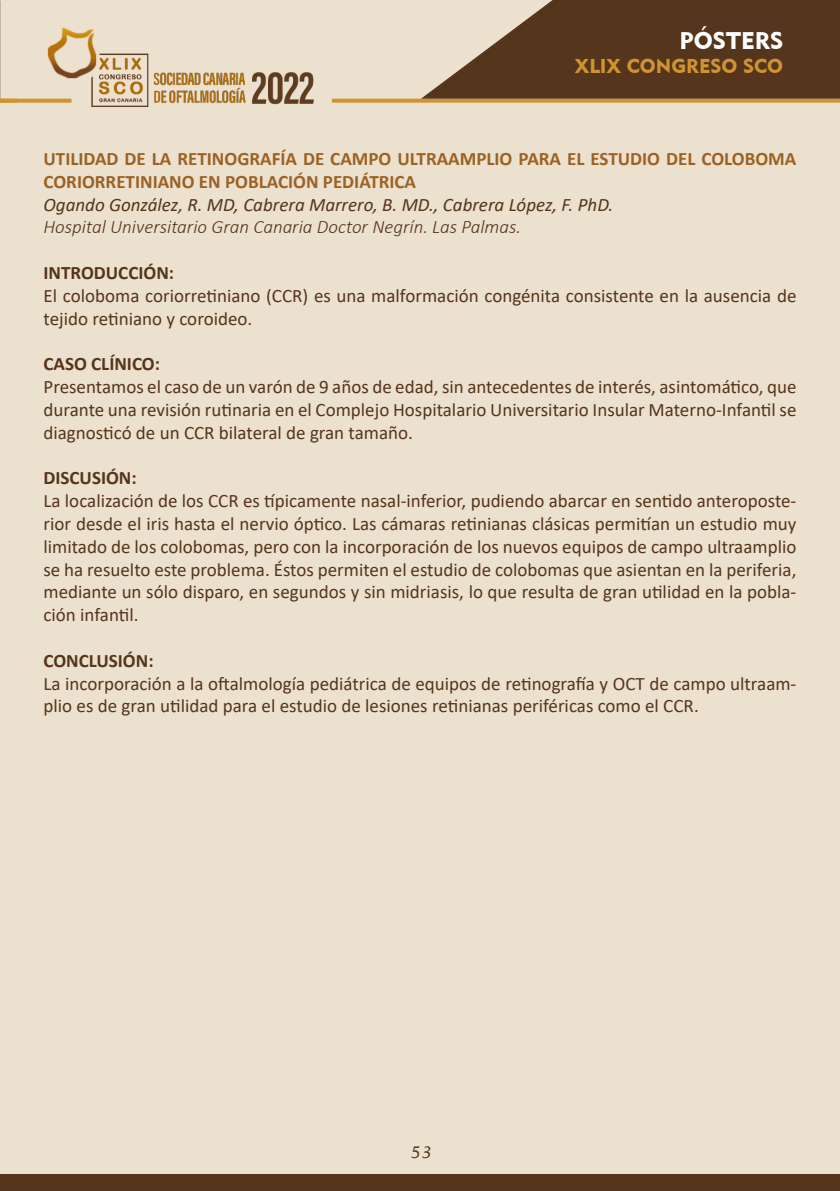
<style>
.page{position:relative;width:840px;height:1191px;background:#fff}
.page>*{position:absolute;margin:0;border:0;box-sizing:border-box;transform-origin:0 0}
.t1{font:24px "Geometric 415 BT Black A";color:#fff}
.t2{font:20px "Geometric 415 BT Black A";color:#ce9431}
.t3{font:19px/22.8px "Calibri";color:#55351b}
.t4{font:700 19px/22.8px "Calibri";color:#9c6224}
.t5{font:italic 19px "Calibri";color:#55351b}
.t6{font:italic 300 19px "Calibri";color:#55351b}
.t7{font:700 19px "Calibri";color:#55351b}
.t8{font:italic 16px "Lucida Handwriting";color:#55351b}
</style>
<div class="page">
<div style="left:0;top:0;width:839px;height:1191px;background:#ece1ce"></div>
<svg style="left:331px;top:99px;width:508px;height:4px;background:#d09a3d"></svg>
<svg style="left:421px;top:0;width:418px;height:99px;fill:#55351b"></svg>
<img style="left:36px;top:27px;width:278px;height:80px">
<svg style="left:0;top:99px;width:71px;height:4px"></svg>
<div style="left:0;top:1174px;width:839px;height:17px;background:#55351b"></div>
<p class="t1" style="left:679px;top:26px;width:105px">PÓSTERS</p>
<p class="t2" style="left:574px;top:54px;width:210px">XLIX CONGRESO SCO</p>
<p class="t4" style="left:43px;top:147px;width:754px">UTILIDAD DE LA RETINOGRAFÍA DE CAMPO ULTRAAMPLIO PARA EL ESTUDIO DEL COLOBOMA<br>CORIORRETINIANO EN POBLACIÓN PEDIÁTRICA</p>
<p class="t5" style="left:43px;top:191px;width:571px">Ogando González, R. MD, Cabrera Marrero, B. MD., Cabrera López, F. PhD.</p>
<p class="t6" style="left:43px;top:215px;width:479px">Hospital Universitario Gran Canaria Doctor Negrín. Las Palmas.</p>
<p class="t7" style="left:43px;top:259px;width:132px">INTRODUCCIÓN:</p>
<p class="t3" style="left:43px;top:284px;width:754px">El coloboma coriorretiniano (CCR) es una malformación congénita consistente en la ausencia de tejido retiniano y coroideo.</p>
<p class="t7" style="left:43px;top:350px;width:118px">CASO CLÍNICO:</p>
<p class="t3" style="left:43px;top:375px;width:754px;text-align:justify">Presentamos el caso de un varón de 9 años de edad, sin antecedentes de interés, asintomático, que durante una revisión rutinaria en el Complejo Hospitalario Universitario Insular Materno-Infantil se diagnosticó de un CCR bilateral de gran tamaño.</p>
<p class="t7" style="left:43px;top:464px;width:95px">DISCUSIÓN:</p>
<p class="t3" style="left:43px;top:489px;width:754px;text-align:justify">La localización de los CCR es típicamente nasal-inferior, pudiendo abarcar en sentido anteroposte&shy;rior desde el iris hasta el nervio óptico. Las cámaras retinianas clásicas permitían un estudio muy limitado de los colobomas, pero con la incorporación de los nuevos equipos de campo ultraamplio se ha resuelto este problema. Éstos permiten el estudio de colobomas que asientan en la periferia, mediante un sólo disparo, en segundos y sin midriasis, lo que resulta de gran utilidad en la pobla&shy;ción infantil.</p>
<p class="t7" style="left:43px;top:647px;width:111px">CONCLUSIÓN:</p>
<p class="t3" style="left:43px;top:671px;width:754px">La incorporación a la oftalmología pediátrica de equipos de retinografía y OCT de campo ultraam&shy;plio es de gran utilidad para el estudio de lesiones retinianas periféricas como el CCR.</p>
<p class="t8" style="left:409px;top:1142px;width:23px">53</p>
</div>
